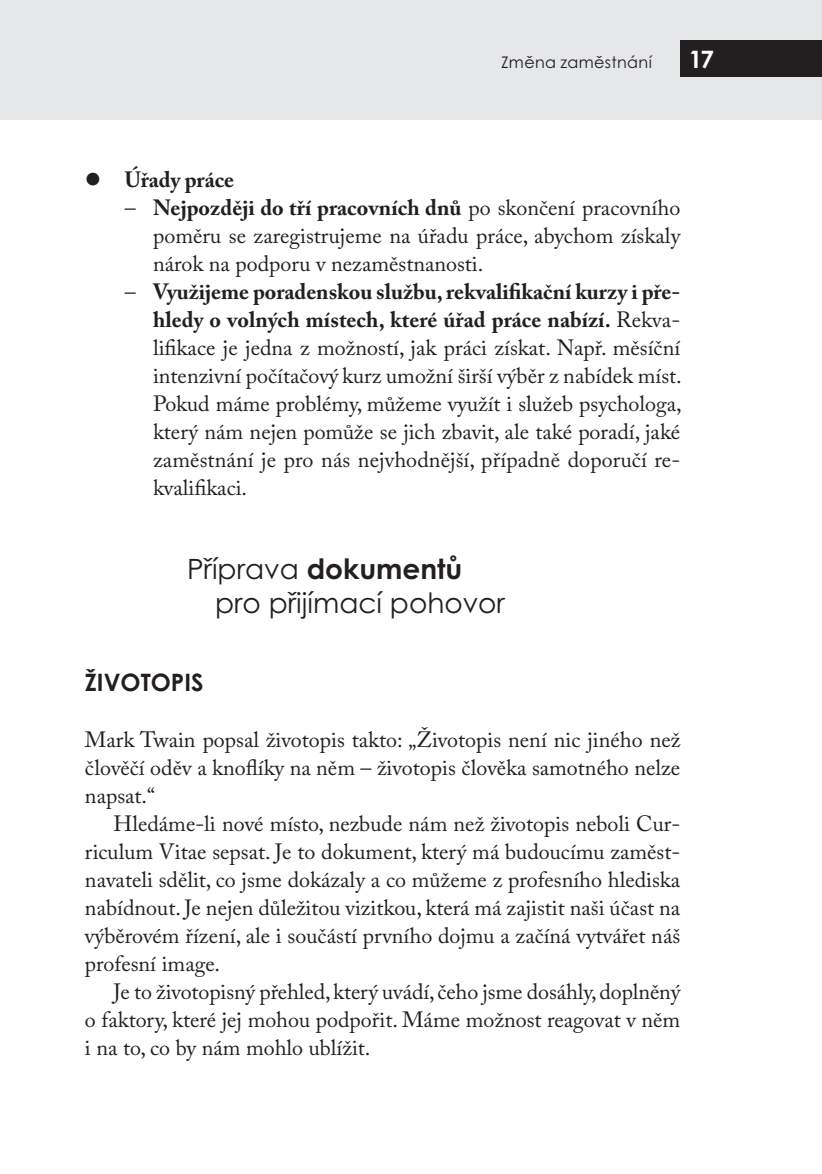
<style>
.page{position:relative;width:822px;height:1174px;background:#fff}
.page>*{position:absolute;margin:0;border:0;box-sizing:border-box;transform-origin:0 0}
.t1{font:28px/33.6px "Century Gothic";color:#231f20}
.t2{font:700 24px "Century Gothic";color:#231f20}
.t3{font:700 24px "Century Gothic";color:#fff}
.t4{font:22px/28px "Adobe Caslon Pro";color:#231f20;text-align:justify}
.t5{font:16px "Century Gothic";letter-spacing:.02em;color:#231f20}
.s1{font-weight:700}
</style>
<div class="page">
<div style="left:0;top:0;width:822px;height:120px;background:#e6e7e8"></div>
<div style="left:680px;top:40px;width:142px;height:36px;background:#231f20"></div>
<p class="t5" style="left:501px;top:53px;width:152px">Změna zaměstnání</p>
<p class="t3" style="left:689px;top:50px;width:27px">17</p>
<p class="t4" style="left:153px;top:168px;width:529px;text-align:left;text-indent:-28px"><span class="s1">Úřady práce<br>Nejpozději do tří pracovních dnů</span> po skončení pracovního poměru se zaregistrujeme na úřadu práce, abychom získaly nárok na podporu v nezaměstnanosti.</p>
<p class="t4" style="left:153px;top:280px;width:530px"><span class="s1">Využijeme poradenskou službu, rekvalifikační kurzy i pře&shy;hledy o volných místech, které úřad práce nabízí.</span> Rekva&shy;lifikace je jedna z možností, jak práci získat. Např. měsíční intenzivní počítačový kurz umožní širší výběr z nabídek míst.<br>Pokud máme problémy, můžeme využít i služeb psycho loga, který nám nejen pomůže se jich zbavit, ale také poradí, jaké zaměstnání je pro nás nejvhodnější, případně doporučí re&shy;kvalifikaci.</p>
<p class="t4" style="left:125px;top:196px;width:12px">–</p>
<p class="t4" style="left:125px;top:280px;width:12px">–</p>
<p class="t1" style="left:215px;top:552px;width:292px;text-indent:-28px">Příprava <span class="s1">dokumentů </span>pro přijímací pohovor</p>
<p class="t2" style="left:85px;top:673px;width:120px">ŽIVOTOPIS</p>
<p class="t4" style="left:85px;top:728px;width:597px">Mark Twain popsal životopis takto: „Životopis není nic jiného než člověčí oděv a knoflíky na něm – životopis člověka samotného nelze napsat.“</p>
<p class="t4" style="left:85px;top:812px;width:597px;text-indent:28px">Hledáme-li nové místo, nezbude nám než životopis neboli Cur&shy;riculum Vitae sepsat. Je to dokument, který má budoucímu zaměst&shy;navateli sdělit, co jsme dokázaly a co můžeme z profesního hlediska nabídnout. Je nejen důležitou vizitkou, která má zajistit naši účast na výběrovém řízení, ale i součástí prvního dojmu a začíná vytvářet náš profesní image.</p>
<p class="t4" style="left:85px;top:980px;width:597px;text-indent:28px">Je to životopisný přehled, který uvádí, čeho jsme dosáhly, doplněný o faktory, které jej mohou podpořit. Máme možnost reagovat v něm i na to, co by nám mohlo ublížit.</p>
</div>
